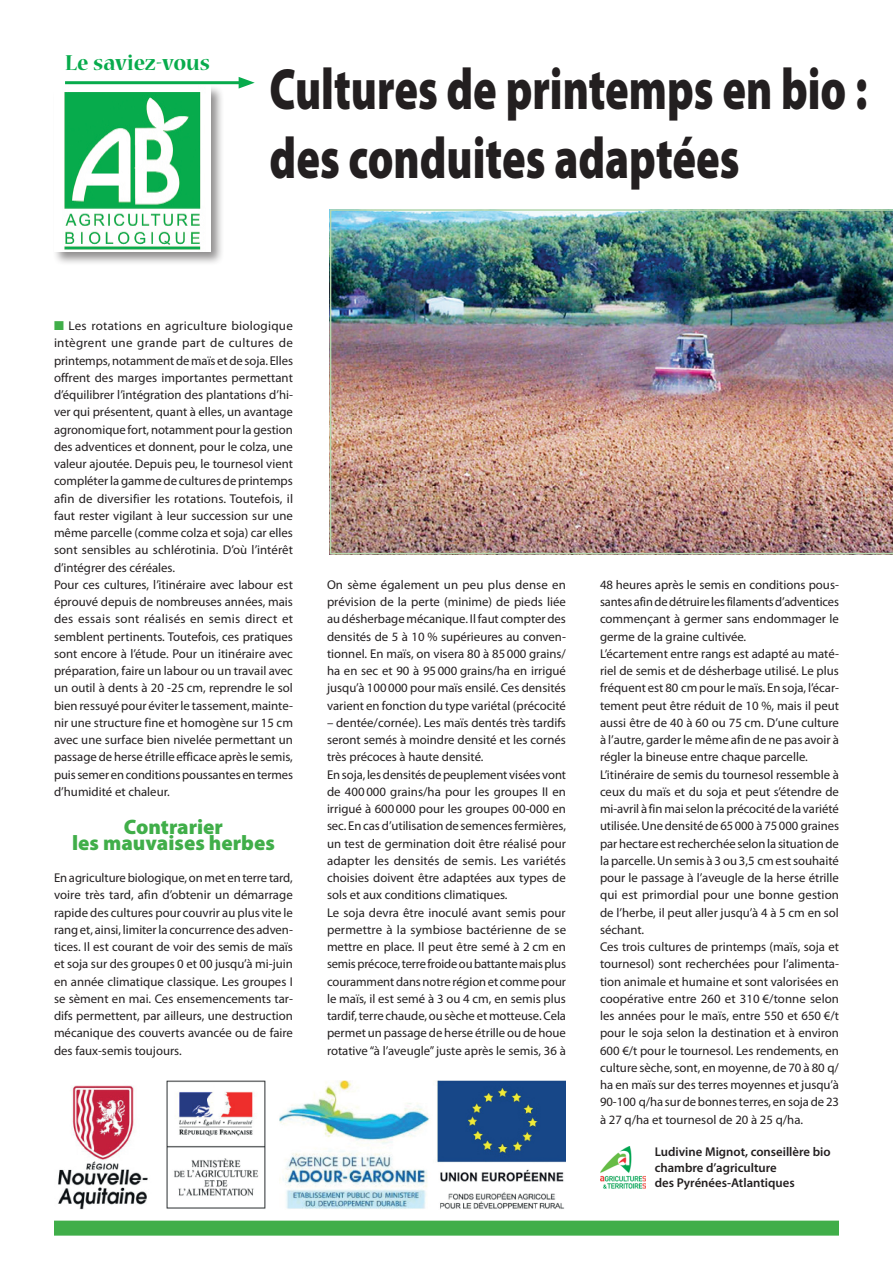
<style>
.page{position:relative;width:893px;height:1263px;background:#fff}
.page>*{position:absolute;margin:0;border:0;box-sizing:border-box;transform-origin:0 0}
._1_-_Titre{font:900 58.5px "Myriad Pro";color:#231f20;scale:.75 1}
.Texte{font:700 24px "Nueva Std";color:#07ab4c;scale:.95 1}
._1_-_Intertitre{font:900 21px/16.5px "Myriad Pro";color:#40ae49;text-align:center}
._1_-_Lettrine{font:12.75px/17.2px "Myriad Pro";color:#231f20;text-align:justify}
.Signature{font:600 12.75px/15.3px "Myriad Pro";color:#231f20}
.s1{color:#40ae49}
</style>
<div class="page">
<img style="left:601px;top:1146px;width:45px;height:43px">
<img style="left:330px;top:209px;width:563px;height:345px">
<div style="left:52px;top:84px;width:173px;height:183px;background:#231f20;opacity:.5"></div>
<img style="left:54px;top:86px;width:156px;height:166px">
<hr style="left:65px;top:81px;width:179px;height:3px;background:#07ab4c">
<svg style="left:239px;top:77px;width:16px;height:12px"></svg>
<div style="left:54px;top:1220px;width:785px;height:15px;background:#40ae49"></div>
<img style="left:58px;top:1080px;width:508px;height:130px">
<p class="Texte" style="left:65px;top:52px;width:154px">Le saviez-vous</p>
<p class="_1_-_Titre" style="left:270px;top:56px;width:799px">Cultures de printemps en bio :</p>
<p class="_1_-_Titre" style="left:270px;top:125px;width:628px">des conduites adaptées</p>
<p class="_1_-_Lettrine" style="left:54px;top:317px;width:241px"><span class="s1">■</span> Les rotations en agriculture biologique intègrent une grande part de cultures de printemps, notamment de maïs et de soja. Elles offrent des marges importantes permettant d’équilibrer l’intégration des plantations d’hi&shy;ver qui présentent, quant à elles, un avantage agronomique fort, notamment pour la gestion des adventices et donnent, pour le colza, une valeur ajoutée. Depuis peu, le tournesol vient compléter la gamme de cultures de printemps afin de diversifier les rotations. Toutefois, il faut rester vigilant à leur succession sur une même parcelle (comme colza et soja) car elles sont sensibles au schlérotinia. D’où l’intérêt d’intégrer des céréales.</p>
<p class="_1_-_Lettrine" style="left:54px;top:576px;width:241px">Pour ces cultures, l’itinéraire avec labour est éprouvé depuis de nombreuses années, mais des essais sont réalisés en semis direct et semblent pertinents. Toutefois, ces pratiques sont encore à l’étude. Pour un itinéraire avec préparation, faire un labour ou un travail avec un outil à dents à 20 -25 cm, reprendre le sol bien ressuyé pour éviter le tassement, mainte&shy;nir une structure fine et homogène sur 15 cm avec une surface bien nivelée permettant un passage de herse étrille efficace après le semis, puis semer en conditions poussantes en termes d’humidité et chaleur.</p>
<p class="_1_-_Intertitre" style="left:72px;top:818px;width:204px">Contrarier<br>les mauvaises herbes</p>
<p class="_1_-_Lettrine" style="left:54px;top:869px;width:240px">En agriculture biologique, on met en terre tard, voire très tard, afin d’obtenir un démarrage rapide des cultures pour couvrir au plus vite le rang et, ainsi, limiter la concurrence des adven&shy;tices. Il est courant de voir des semis de maïs et soja sur des groupes 0 et 00 jusqu’à mi-juin en année climatique classique. Les groupes I se sèment en mai. Ces ensemencements tar&shy;difs permettent, par ailleurs, une destruction mécanique des couverts avancée ou de faire des faux-semis toujours.</p>
<p class="_1_-_Lettrine" style="left:327px;top:576px;width:240px">On sème également un peu plus dense en prévision de la perte (minime) de pieds liée au désherbage mécanique. Il faut compter des densités de 5 à 10 % supérieures au conven&shy;tionnel. En maïs, on visera 80 à 85000 grains/ ha en sec et 90 à 95000 grains/ha en irrigué jusqu’à 100000 pour maïs ensilé. Ces densités varient en fonction du type variétal (précocité</p>
<p class="_1_-_Lettrine" style="left:327px;top:714px;width:240px">– dentée/cornée). Les maïs dentés très tardifs seront semés à moindre densité et les cornés très précoces à haute densité.</p>
<p class="_1_-_Lettrine" style="left:327px;top:766px;width:241px">En soja, les densités de peuplement visées vont de 400 000 grains/ha pour les groupes II en irrigué à 600000 pour les groupes 00-000 en sec. En cas d’utilisation de semences fermières, un test de germination doit être réalisé pour adapter les densités de semis. Les variétés choisies doivent être adaptées aux types de sols et aux conditions climatiques.</p>
<p class="_1_-_Lettrine" style="left:327px;top:904px;width:241px">Le soja devra être inoculé avant semis pour permettre à la symbiose bactérienne de se mettre en place. Il peut être semé à 2 cm en semis précoce, terre froide ou battante mais plus couramment dans notre région et comme pour le maïs, il est semé à 3 ou 4 cm, en semis plus tardif, terre chaude, ou sèche et motteuse. Cela permet un passage de herse étrille ou de houe rotative “à l’aveugle” juste après le semis, 36 à</p>
<p class="_1_-_Lettrine" style="left:600px;top:576px;width:241px">48 heures après le semis en conditions pous&shy;santes afin de détruire les filaments d’adventices commençant à germer sans endommager le germe de la graine cultivée.</p>
<p class="_1_-_Lettrine" style="left:600px;top:645px;width:240px">L’écartement entre rangs est adapté au maté&shy;riel de semis et de désherbage utilisé. Le plus fréquent est 80 cm pour le maïs. En soja, l’écar&shy;tement peut être réduit de 10 %, mais il peut aussi être de 40 à 60 ou 75 cm. D’une culture à l’autre, garder le même afin de ne pas avoir à régler la bineuse entre chaque parcelle.</p>
<p class="_1_-_Lettrine" style="left:600px;top:766px;width:240px">L’itinéraire de semis du tournesol ressemble à ceux du maïs et du soja et peut s’étendre de mi-avril à fin mai selon la précocité de la variété utilisée. Une densité de 65000 à 75000 graines par hectare est recherchée selon la situation de la parcelle. Un semis à 3 ou 3,5 cm est souhaité pour le passage à l’aveugle de la herse étrille qui est primordial pour une bonne gestion de l’herbe, il peut aller jusqu’à 4 à 5 cm en sol séchant.</p>
<p class="_1_-_Lettrine" style="left:600px;top:938px;width:240px">Ces trois cultures de printemps (maïs, soja et tournesol) sont recherchées pour l’alimenta&shy;tion animale et humaine et sont valorisées en coopérative entre 260 et 310 €/tonne selon les années pour le maïs, entre 550 et 650 €/t pour le soja selon la destination et à environ 600 €/t pour le tournesol. Les rendements, en culture sèche, sont, en moyenne, de 70 à 80 q/ ha en maïs sur des terres moyennes et jusqu’à 90-100 q/ha sur de bonnes terres, en soja de 23 à 27 q/ha et tournesol de 20 à 25 q/ha.</p>
<p class="Signature" style="left:655px;top:1144px;width:177px">Ludivine Mignot, conseillère bio chambre d’agriculture<br>des Pyrénées-Atlantiques</p>
</div>
